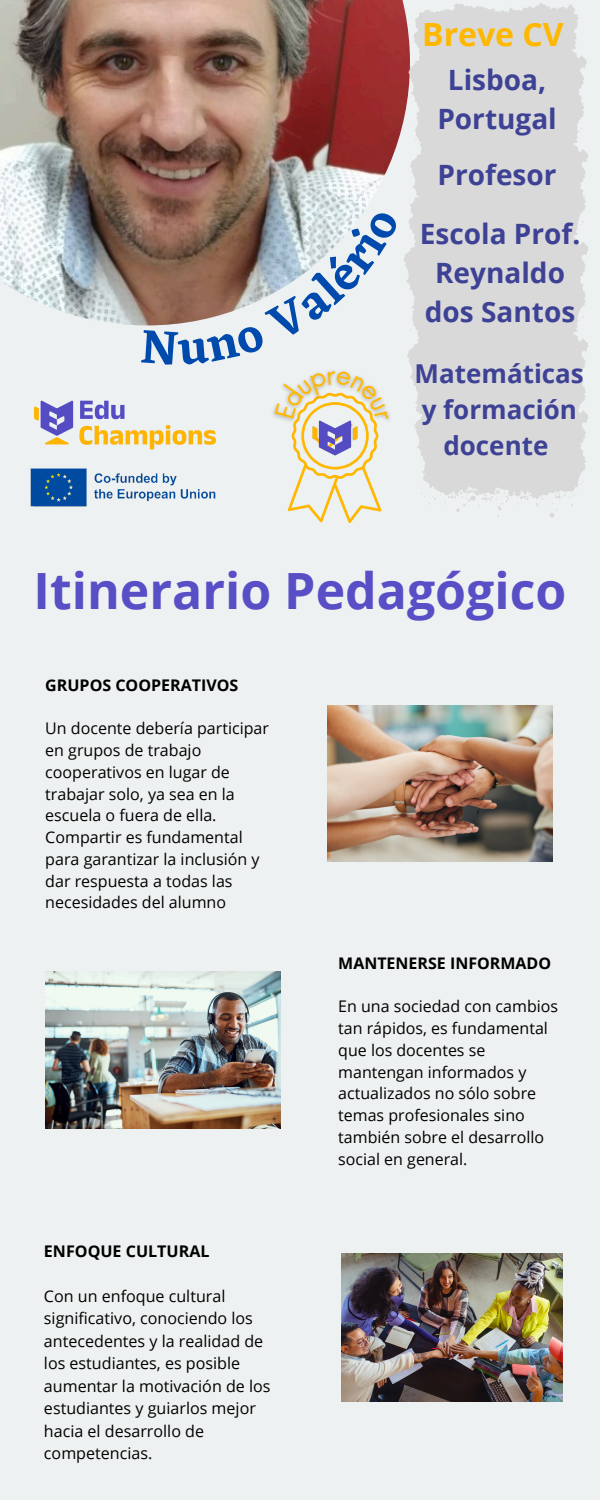
<style>
.page{position:relative;width:600px;height:1500px;background:#eef1f1}
.page>*{position:absolute;margin:0;border:0;box-sizing:border-box;transform-origin:0 0}
.t1{font:700 50px "Open Sans";color:#584ec5}
.t2{font:700 32px "Open Sans";color:#ffb700}
.t3{font:700 28px/39px "Open Sans";color:#3e4295;text-align:center}
.t4{font:700 26px/36px "Open Sans";color:#3e4295;text-align:center}
.t5{font:16.1px/22.5px "Open Sans";color:#000}
.t6{font:700 16.1px "Open Sans";color:#000}
.t7{font:16px/21.8px "Open Sans";color:#000}
.t8{font:700 16px "Open Sans";color:#000}
</style>
<div class="page">
<img style="left:0;top:0;width:403px;height:325px">
<img style="left:34px;top:400px;width:107px;height:45px">
<img style="left:30px;top:468px;width:111px;height:39px">
<img style="left:328px;top:706px;width:225px;height:155px">
<img style="left:45px;top:972px;width:235px;height:157px">
<img style="left:342px;top:1253px;width:220px;height:149px">
<svg style="left:141px;top:2px;width:447px;height:521px"></svg>
<h2 class="t2" style="left:422px;top:12px;width:143px">Breve CV</h2>
<h3 class="t3" style="left:437px;top:60px;width:121px">Lisboa,<br>Portugal</h3>
<p class="t3" style="left:438px;top:155px;width:120px">Profesor</p>
<h3 class="t3" style="left:420px;top:214px;width:162px">Escola Prof.<br>Reynaldo dos Santos</h3>
<h3 class="t4" style="left:415px;top:355px;width:171px">Matemáticas y formación docente</h3>
<h1 class="t1" style="left:34px;top:555px;width:534px">Itinerario Pedagógico</h1>
<p class="t8" style="left:45px;top:674px;width:195px">GRUPOS COOPERATIVOS</p>
<p class="t7" style="left:45px;top:717px;width:225px">Un docente debería participar en grupos de trabajo cooperativos en lugar de trabajar solo, ya sea en la escuela o fuera de ella.<br>Compartir es fundamental para garantizar la inclusión y dar respuesta a todas las necesidades del alumno</p>
<p class="t6" style="left:44px;top:1239px;width:167px">ENFOQUE CULTURAL</p>
<p class="t5" style="left:44px;top:1284px;width:228px">Con un enfoque cultural significativo, conociendo los antecedentes y la realidad de los estudiantes, es posible aumentar la motivación de los estudiantes y guiarlos mejor hacia el desarrollo de competencias.</p>
<p class="t8" style="left:338px;top:952px;width:214px">MANTENERSE INFORMADO</p>
<p class="t7" style="left:338px;top:995px;width:221px">En una sociedad con cambios tan rápidos, es fundamental que los docentes se mantengan informados y actualizados no sólo sobre temas profesionales sino también sobre el desarrollo social en general.</p>
</div>
